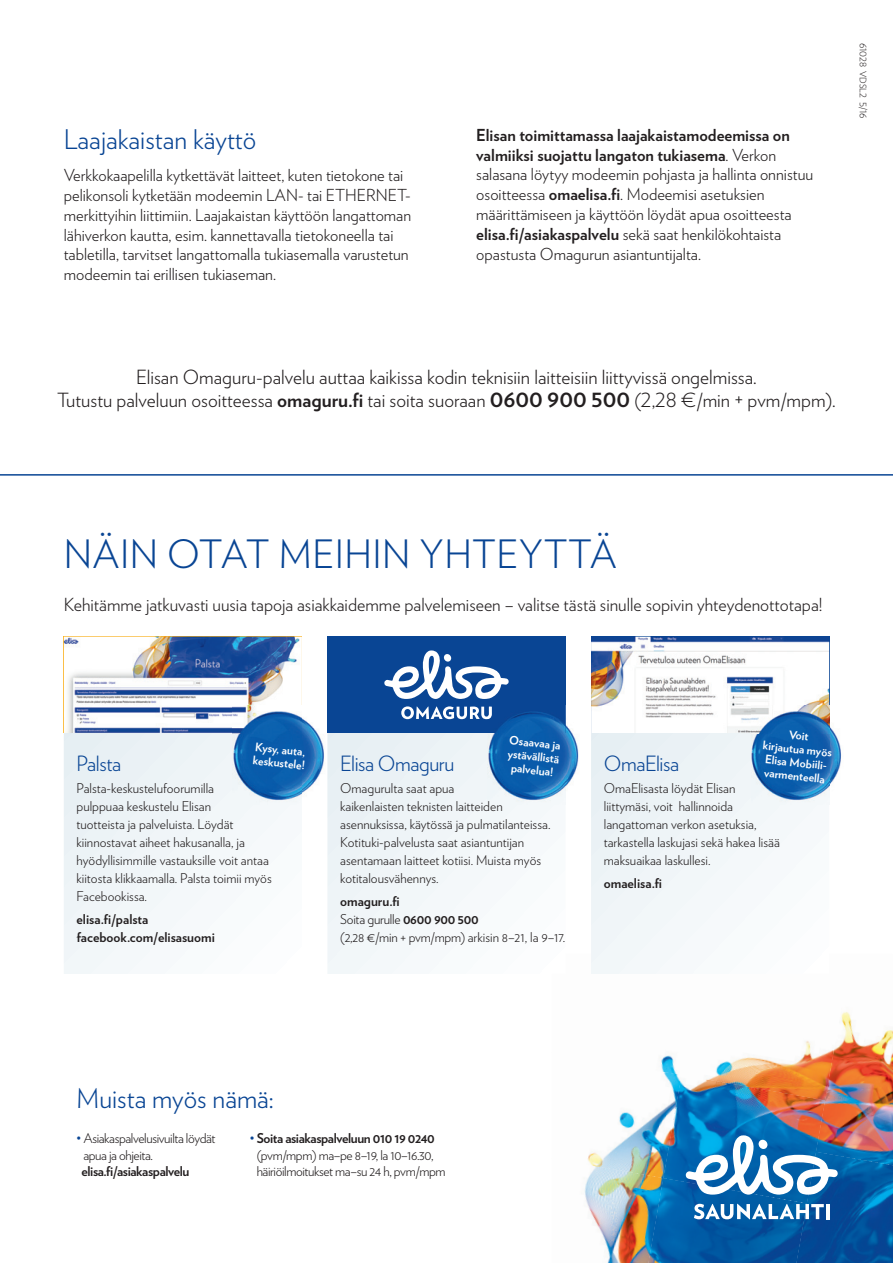
<style>
.page{position:relative;width:893px;height:1263px;background:#fff}
.page>*{position:absolute;margin:0;border:0;box-sizing:border-box;transform-origin:0 0}
.t1{font:300 39px "Verlag";letter-spacing:.01em;color:#094594}
.t2{font:300 27px "Verlag";color:#094594}
.t3{font:300 21px "Verlag";letter-spacing:-.02em;color:#094594}
.t4{font:300 19.5px/23.4px "Verlag";color:#231f20;text-align:center}
.t5{font:300 18px "Verlag";color:#231f20}
.t6{font:300 16.5px/19.8px "Verlag";color:#231f20}
.t7{font:300 13.5px/18px "Verlag";color:#231f20}
.t8{font:300 13.5px/16.2px "Verlag";letter-spacing:-.03em;color:#231f20}
.t9{font:300 13.5px/18px "Verlag";letter-spacing:-.02em;color:#231f20}
.t10{font:700 13.5px/18px "Verlag";color:#231f20}
.t11{font:700 13.5px "Verlag";letter-spacing:-.03em;color:#231f20}
.t12{font:700 11.7px/13.5px "Verlag";color:#fff;text-align:center}
.t13{font:300 9px "Verlag";color:#231f20}
.s1{font-weight:700}
.s2{color:#094594}
</style>
<div class="page">
<img style="left:584px;top:1178px;width:64px;height:85px">
<img style="left:648px;top:1178px;width:148px;height:85px">
<img style="left:796px;top:1166px;width:97px;height:97px">
<img style="left:587px;top:1110px;width:76px;height:68px">
<img style="left:663px;top:1075px;width:162px;height:128px">
<img style="left:816px;top:1012px;width:77px;height:154px">
<img style="left:661px;top:1055px;width:17px;height:20px">
<img style="left:681px;top:1012px;width:162px;height:88px">
<div style="left:327px;top:637px;width:239px;height:96px;background:#094594"></div>
<svg style="left:384px;top:650px;width:125px;height:49px"></svg>
<div style="left:444px;top:654px;width:7px;height:8px;background:#fff;border-radius:3px"></div>
<svg style="left:64px;top:733px;width:232px;height:241px"></svg>
<svg style="left:327px;top:733px;width:232px;height:241px"></svg>
<svg style="left:591px;top:733px;width:232px;height:241px"></svg>
<img style="left:64px;top:637px;width:238px;height:96px">
<img style="left:591px;top:637px;width:238px;height:96px">
<img style="left:233px;top:705px;width:91px;height:99px">
<img style="left:566px;top:725px;width:13px;height:61px">
<img style="left:488px;top:705px;width:78px;height:99px">
<svg style="left:401px;top:706px;width:91px;height:13px"></svg>
<img style="left:751px;top:705px;width:90px;height:99px">
<svg style="left:686px;top:1135px;width:152px;height:59px"></svg>
<svg style="left:694px;top:1204px;width:130px;height:15px"></svg>
<hr style="left:826px;top:1204px;width:4px;height:15px;background:#fff">
<hr style="left:0;top:474px;width:893px;height:2px;background:#094594">
<h2 class="t2" style="left:64px;top:129px;width:194px">Laajakaistan käyttö</h2>
<p class="t6" style="left:64px;top:167px;width:349px">Verkkokaapelilla kytkettävät laitteet, kuten tietokone tai pelikonsoli kytketään modeemin LAN- tai ETHERNET&shy;merkittyihin liittimiin. Laajakaistan käyttöön langattoman lähiverkon kautta, esim. kannettavalla tietokoneella tai tabletilla, tarvitset langattomalla tukiasemalla varustetun modeemin tai erillisen tukiaseman.</p>
<p class="t6" style="left:476px;top:126px;width:339px"><span class="s1">Elisan toimittamassa laajakaistamodeemissa on valmiiksi suojattu langaton tukiasema</span>. Verkon salasana löytyy modeemin pohjasta ja hallinta onnistuu osoitteessa <span class="s1">omaelisa.fi</span>. Modeemisi asetuksien määrittämiseen ja käyttöön löydät apua osoitteesta <span class="s1">elisa.fi/asiakaspalvelu</span> sekä saat henkilökohtaista opastusta Omagurun asiantuntijalta.</p>
<p class="t13" style="left:866px;top:43px;width:78px;rotate:90deg">61028 VDSL2 5/16</p>
<p class="t4" style="left:57px;top:367px;width:780px">Elisan Omaguru-palvelu auttaa kaikissa kodin teknisiin laitteisiin liittyvissä ongelmissa.<br>Tutustu palveluun osoitteessa <span class="s1">omaguru.fi</span> tai soita suoraan <span class="s1">0600 900 500</span> (2,28 €/min + pvm/mpm).</p>
<h1 class="t1" style="left:64px;top:539px;width:555px">NÄIN OTAT MEIHIN YHTEYTTÄ</h1>
<p class="t5" style="left:64px;top:598px;width:760px">Kehitämme jatkuvasti uusia tapoja asiakkaidemme palve lemiseen – valitse tästä sinulle sopivin yhteydenottotapa!</p>
<p class="t12" style="left:255px;top:741px;width:54px;text-align:left;rotate:6deg">Kysy, auta, keskustele!</p>
<p class="t12" style="left:510px;top:734px;width:53px;rotate:6deg">Osaavaa ja ystävällistä palvelua!</p>
<p class="t12" style="left:765px;top:726px;width:71px;rotate:6deg">Voit<br>kirjautua myös<br>Elisa Mobiili&shy;varmenteella</p>
<p class="t3" style="left:340px;top:755px;width:116px">Elisa Omaguru</p>
<p class="t7" style="left:340px;top:781px;width:212px">Omagurulta saat apua<br>kaikenlaisten teknisten laitteiden asennuksissa, käytössä ja pulmatilanteissa.<br>Kotituki-palvelusta saat asiantuntijan asentamaan laitteet kotiisi. Muista myös kotitalousvähennys.</p>
<p class="t9" style="left:340px;top:893px;width:227px"><span class="s1">omaguru.fi<br></span>Soita gurulle <span class="s1">0600 900 500<br></span>(2,28 €/min + pvm/mpm) arkisin 8–21, la 9–17.</p>
<p class="t3" style="left:604px;top:755px;width:77px">OmaElisa</p>
<p class="t7" style="left:604px;top:781px;width:178px">OmaElisasta löydät Elisan liittymäsi, voit hallinnoida langattoman verkon asetuksia, tarkastella laskujasi sekä hakea lisää maksuaikaa laskullesi.</p>
<p class="t10" style="left:604px;top:875px;width:60px">omaelisa.fi</p>
<p class="t3" style="left:77px;top:755px;width:46px">Palsta</p>
<p class="t7" style="left:77px;top:781px;width:197px">Palsta-keskustelufoorumilla<br>pulppuaa keskustelu Elisan<br>tuotteista ja palveluista. Löydät kiinnostavat aiheet hakusanalla, ja hyödyllisimmille vastauksille voit antaa kiitosta klikkaamalla. Palsta toimii myös Facebookissa.</p>
<p class="t10" style="left:77px;top:911px;width:140px">elisa.fi/palsta facebook.com/elisasuomi</p>
<h2 class="t2" style="left:77px;top:1087px;width:199px">Muista myös nämä:</h2>
<p class="t8" style="left:83px;top:1131px;width:134px;text-indent:-7px"><span class="s2">•</span> Asiakaspalvelusivuilta löydät apua ja ohjeita.</p>
<p class="t11" style="left:82px;top:1166px;width:109px">elisa.fi/asiakaspalvelu</p>
<p class="t8" style="left:257px;top:1131px;width:190px;text-indent:-7px"><span class="s2">•</span> <span class="s1">Soita asiakaspalveluun 010 19 0240 </span>(pvm/mpm) ma–pe 8–19, la 10–16.30, häiriöilmoitukset ma–su 24 h, pvm/mpm</p>
</div>
